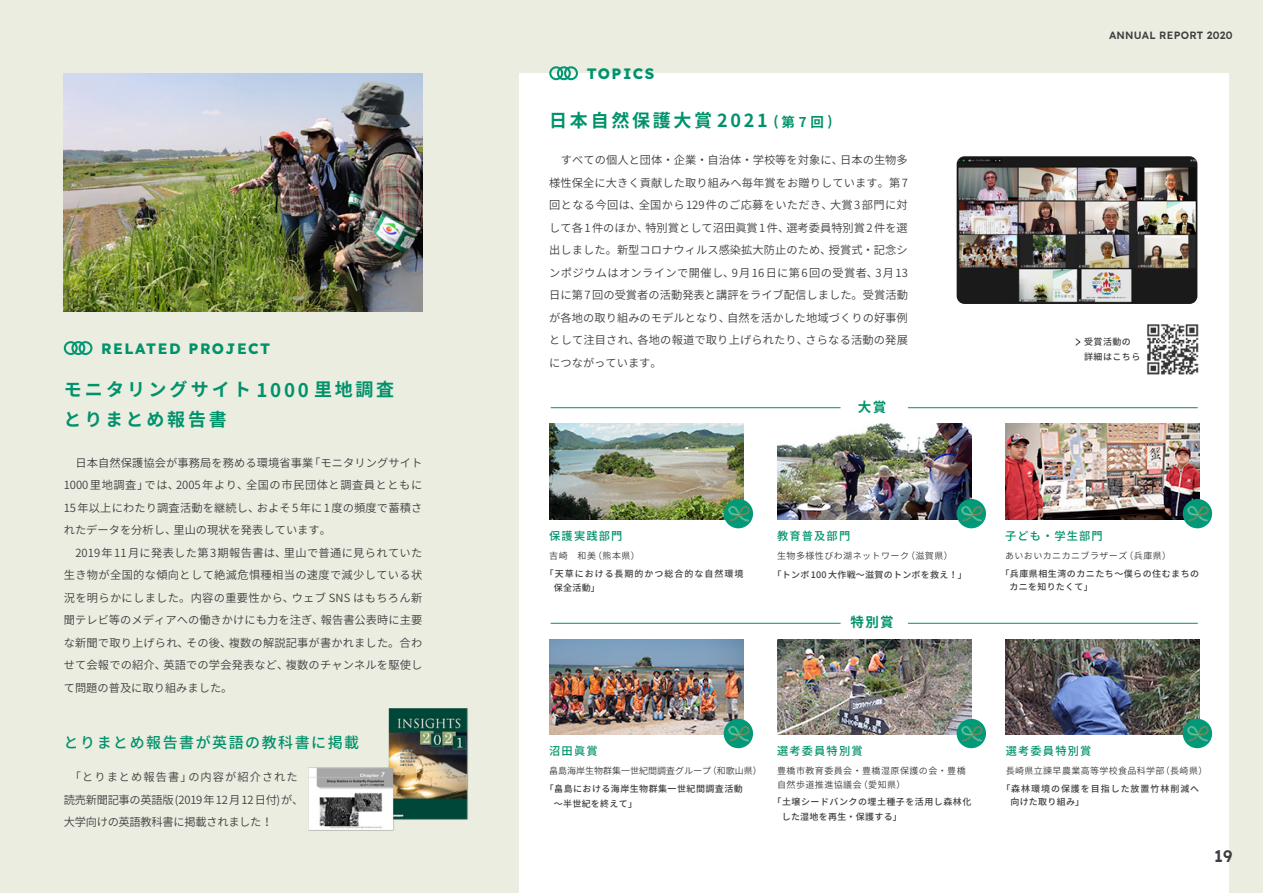
<style>
.page{position:relative;width:1263px;height:893px;background:#ecede1}
.page>*{position:absolute;margin:0;border:0;box-sizing:border-box;transform-origin:0 0}
.sub_title{font:700 18px/29.7px "Noto Sans CJ Kjp";letter-spacing:.15em;color:#00926b}
.body_copy_small_intr{font:600 16.5px "Lexend";color:#3e3e3f}
.ENG_caption{font:700 15px "Lexend";letter-spacing:.1em;color:#00926b}
.sub_title_small{font:500 15px "Noto Sans CJ Kjp";letter-spacing:.1em;color:#00926b}
.award_name{font:700 13.5px "Noto Sans CJ Kjp";color:#00926b}
.body_copy_small{font:600 11.25px/22.5px "Noto Sans CJ Kjp";letter-spacing:.01em;color:#3e3e3f;text-align:justify}
.body_copy_small-2{font:600 11.25px/22.5px "Noto Sans CJ Kjp";letter-spacing:-.025em;color:#3e3e3f}
.award_name-2{font:500 11.25px "Noto Sans CJ Kjp";letter-spacing:.1em;color:#00926b}
.award_activity{font:500 11.25px "Noto Sans CJ Kjp";letter-spacing:.1em;color:#00926b}
.body_copy_small_intr-2{font:600 10.5px "Lexend";letter-spacing:.02em;color:#3e3e3f}
.award_activity-2{font:500 9px/13.5px "Noto Sans CJ Kjp";letter-spacing:.05em;color:#3e3e3f}
.award_nominee{font:600 9px/13.5px "Noto Sans CJ Kjp";letter-spacing:.05em;color:#3e3e3f}
.award_activity-3{font:500 9px/13.5px "Noto Sans CJ Kjp";letter-spacing:.105em;color:#3e3e3f}
.award_activity-4{font:500 9px/14.7px "Noto Sans CJ Kjp";letter-spacing:.11em;color:#3e3e3f}
.award_nominee-2{font:600 9px "Noto Sans CJ Kjp";color:#3e3e3f}
.award_activity-5{font:500 9px "Noto Sans CJ Kjp";letter-spacing:.03em;color:#3e3e3f}
.s1{font-size:18.75px}
.s2{font-size:13.5px}
</style>
<div class="page">
<div style="left:520px;top:74px;width:709px;height:819px;background:#fff"></div>
<img style="left:64px;top:74px;width:358px;height:238px">
<img style="left:957px;top:156px;width:240px;height:148px">
<svg style="left:549px;top:66px;width:29px;height:14px"></svg>
<svg style="left:64px;top:341px;width:28px;height:14px"></svg>
<img style="left:549px;top:424px;width:194px;height:95px">
<img style="left:549px;top:639px;width:194px;height:96px">
<img style="left:777px;top:424px;width:194px;height:95px">
<img style="left:777px;top:639px;width:194px;height:96px">
<img style="left:1005px;top:424px;width:194px;height:95px">
<img style="left:1005px;top:639px;width:194px;height:96px">
<div style="left:724px;top:499px;width:29px;height:29px;background:#00997a;border-radius:50%"></div>
<img style="left:728px;top:505px;width:21px;height:17px">
<div style="left:724px;top:719px;width:29px;height:29px;background:#00997a;border-radius:50%"></div>
<img style="left:728px;top:725px;width:21px;height:17px">
<div style="left:957px;top:499px;width:29px;height:29px;background:#00997a;border-radius:50%"></div>
<img style="left:961px;top:505px;width:21px;height:17px">
<div style="left:957px;top:719px;width:29px;height:29px;background:#00997a;border-radius:50%"></div>
<img style="left:961px;top:725px;width:21px;height:17px">
<div style="left:1183px;top:499px;width:29px;height:29px;background:#00997a;border-radius:50%"></div>
<img style="left:1187px;top:505px;width:21px;height:17px">
<div style="left:1183px;top:719px;width:29px;height:29px;background:#00997a;border-radius:50%"></div>
<img style="left:1187px;top:725px;width:21px;height:17px">
<hr style="left:551px;top:623px;width:289px;height:1px;background:#00926b">
<hr style="left:551px;top:407px;width:289px;height:1px;background:#00926b">
<hr style="left:908px;top:623px;width:290px;height:1px;background:#00926b">
<hr style="left:908px;top:407px;width:290px;height:1px;background:#00926b">
<img style="left:308px;top:708px;width:160px;height:123px">
<img style="left:1147px;top:324px;width:52px;height:51px">
<svg style="left:1075px;top:338px;width:6px;height:8px"></svg>
<p class="ENG_caption" style="left:101px;top:336px;width:171px">RELATED PROJECT</p>
<p class="sub_title" style="left:64px;top:375px;width:332px">モニタリングサイト <span class="s1">1000</span>里地調査とりまとめ報告書</p>
<p class="body_copy_small" style="left:64px;top:452px;width:360px;text-indent:12px">日本自然保護協会が事務局を務める環境省事業「モニタリングサイト1000里地調査」では、2005年より、全国の市民団体と調査員とともに15 年以上にわたり調査活動を継続し、およそ 5 年に 1 度の頻度で蓄積されたデータを分析し、里山の現状を発表しています。</p>
<p class="body_copy_small" style="left:64px;top:542px;width:360px;text-indent:12px">2019年11月に発表した第3期報告書は、里山で普通に見られていた生き物が全国的な傾向として絶滅危惧種相当の速度で減少している状況を明らかにしました。内容の重要性から、ウェブ SNS はもちろん新聞テレビ等のメディアへの働きかけにも力を注ぎ、報告書公表時に主要な新聞で取り上げられ、その後、複数の解説記事が書かれました。合わせて会報での紹介、英語での学会発表など、複数のチャンネルを駆使して問題の普及に取り組みました。</p>
<p class="sub_title_small" style="left:64px;top:734px;width:297px">とりまとめ報告書が英語の教科書に掲載</p>
<p class="body_copy_small-2" style="left:64px;top:766px;width:241px;text-indent:6px">「とりまとめ報告書」の内容が紹介された読売新聞記事の英語版(2019年12月12日付)が、大学向けの英語教科書に掲載されました！</p>
<p class="ENG_caption" style="left:587px;top:62px;width:69px">TOPICS</p>
<p class="sub_title" style="left:549px;top:106px;width:285px">日本自然保護大賞 2021 <span class="s2">(第7回)</span></p>
<p class="body_copy_small" style="left:549px;top:149px;width:360px;text-indent:12px">すべての個人と団体・企業・自治体・学校等を対象に、日本の生物多様性保全に大きく貢献した取り組みへ毎年賞をお贈りしています。第 7回となる今回は、全国から129件のご応募をいただき、大賞3部門に対して各 1 件のほか、特別賞として沼田眞賞 1 件、選考委員特別賞 2 件を選出しました。新型コロナウィルス感染拡大防止のため、授賞式・記念シンポジウムはオンラインで開催し、9月16日に第6回の受賞者、3月13日に第 7 回の受賞者の活動発表と講評をライブ配信しました。受賞活動が各地の取り組みのモデルとなり、自然を活かした地域づくりの好事例として注目され、各地の報道で取り上げられたり、さらなる活動の発展につながっています。</p>
<p class="award_name" style="left:858px;top:399px;width:30px">大賞</p>
<p class="body_copy_small_intr-2" style="left:1109px;top:27px;width:125px">ANNUAL REPORT 2020</p>
<p class="award_activity-2" style="left:1075px;top:335px;width:58px">　受賞活動の</p>
<p class="award_activity-2" style="left:1075px;top:350px;width:67px">　詳細はこちら</p>
<p class="award_name-2" style="left:549px;top:529px;width:75px">保護実践部門</p>
<p class="award_nominee" style="left:549px;top:549px;width:92px">吉崎 和美（熊本県）</p>
<p class="award_activity-4" style="left:554px;top:566px;width:191px;text-indent:-9px">「天草における長期的かつ総合的な自然環境保全活動」</p>
<p class="award_name-2" style="left:777px;top:529px;width:75px">教育普及部門</p>
<p class="award_nominee" style="left:777px;top:549px;width:177px">生物多様性びわ湖ネットワーク（滋賀県）</p>
<p class="award_activity-5" style="left:773px;top:569px;width:196px">「トンボ 100大作戦～滋賀のトンボを救え！」</p>
<p class="award_name" style="left:850px;top:614px;width:45px">特別賞</p>
<p class="award_name-2" style="left:1005px;top:529px;width:99px">子ども・学生部門</p>
<p class="award_nominee" style="left:1005px;top:549px;width:168px">あいおいカニカニブラザーズ（兵庫県）</p>
<p class="award_activity-2" style="left:1009px;top:567px;width:191px;text-indent:-9px">「兵庫県相生湾のカニたち～僕らの住むまちのカニを知りたくて」</p>
<p class="award_name-2" style="left:549px;top:745px;width:50px">沼田眞賞</p>
<p class="award_nominee-2" style="left:549px;top:766px;width:214px">畠島海岸生物群集一世紀間調査グループ（和歌山県）</p>
<p class="award_activity-2" style="left:554px;top:781px;width:190px;line-height:14.5px;text-indent:-9px">「畠島における海岸生物群集一世紀間調査活動～半世紀を終えて」</p>
<p class="award_name-2" style="left:777px;top:745px;width:87px">選考委員特別賞</p>
<p class="award_nominee" style="left:777px;top:764px;width:190px">豊橋市教育委員会・豊橋湿原保護の会・豊橋自然歩道推進協議会（愛知県）</p>
<p class="award_activity-2" style="left:782px;top:795px;width:191px;line-height:14.7px;text-indent:-9px">「土壌シードバンクの埋土種子を活用し森林化した湿地を再生・保護する」</p>
<p class="award_activity" style="left:1006px;top:745px;width:87px">選考委員特別賞</p>
<p class="award_nominee" style="left:1006px;top:764px;width:203px">長崎県立諫早農業高等学校食品科学部（長崎県）</p>
<p class="award_activity-3" style="left:1010px;top:782px;width:190px;text-indent:-9px">「森林環境の保護を目指した放置竹林削減へ向けた取り組み」</p>
<p class="body_copy_small_intr" style="left:1214px;top:843px;width:20px">19</p>
</div>
